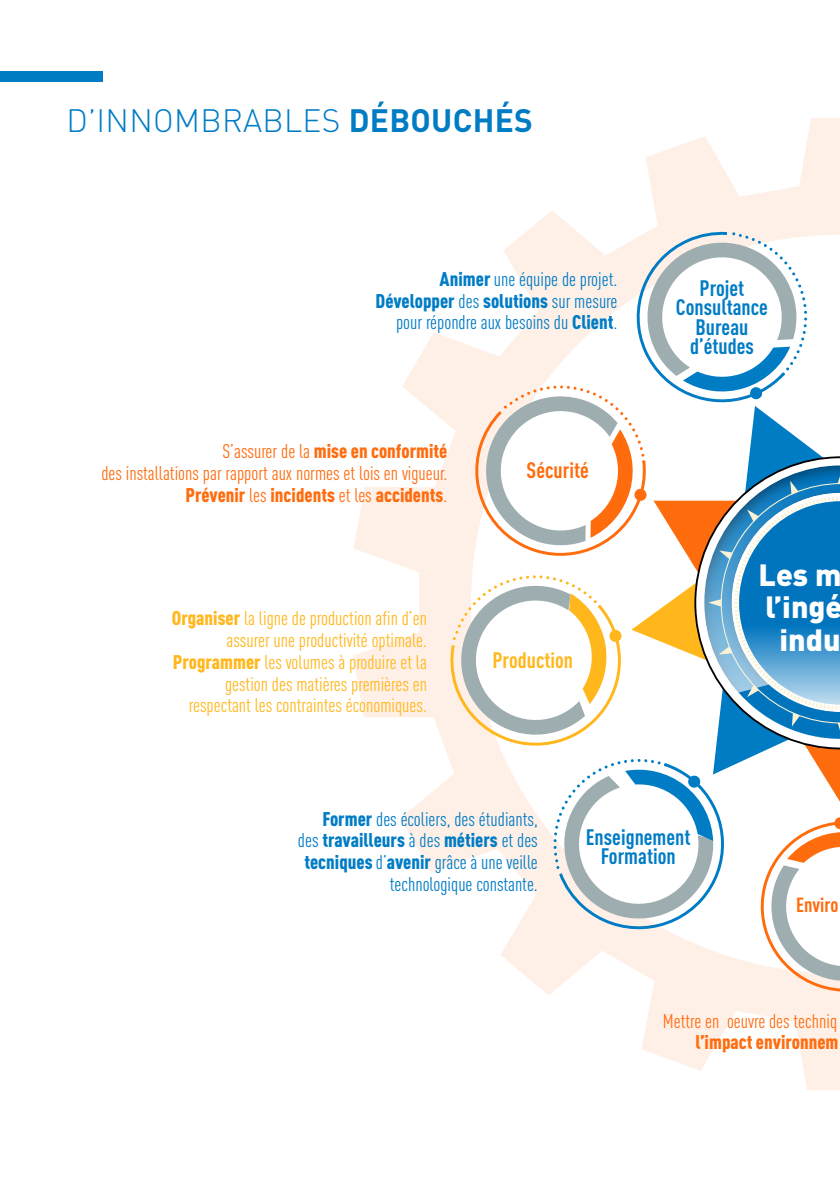
<style>
.page{position:relative;width:840px;height:1191px;background:#fff}
.page>*{position:absolute;margin:0;border:0;box-sizing:border-box;transform-origin:0 0}
.t1{font:300 32px "DINOT";letter-spacing:.01em;color:#007cc5}
.t2{font:900 30.4px/32.4px "DINOT";color:#fff;text-align:right}
.t3{font:700 condensed 22px/19.2px "DINOT";color:#007cc5;text-align:center}
.t4{font:700 condensed 22px "DINOT";color:#ffb71b}
.t5{font:700 condensed 22px "DINOT";color:#ff6c0e}
.t6{font:700 condensed 20.2px "DINOT";color:#ff6c0e}
.t7{font:condensed 19.6px/21.8px "DINOT";color:#007cc5;text-align:right}
.t8{font:condensed 19.6px/21.8px "DINOT";color:#ffb71b;text-align:right}
.t9{font:condensed 19.6px/21.8px "DINOT";color:#ff6c0e;text-align:right}
.t10{font:900 condensed 19.6px "DINOT";color:#ff6c0e}
.s1{font-weight:700}
.s2{font-weight:900}
</style>
<div class="page">
<svg style="left:353px;top:118px;width:486px;height:972px"></svg>
<svg style="left:449px;top:231px;width:390px;height:763px"></svg>
<div style="left:0;top:71px;width:102px;height:11px;background:#007cc5"></div>
<h1 class="t1" style="left:66px;top:96px;width:467px">D’INNOMBRABLES <span class="s1">DÉBOUCHÉS</span></h1>
<p class="t7" style="left:375px;top:267px;width:243px"><span class="s2">Animer</span> une équipe de projet.<br><span class="s2">Développer</span> des <span class="s2">solutions</span> sur mesure pour répondre aux besoins du <span class="s2">Client</span>.</p>
<p class="t9" style="left:101px;top:439px;width:347px">S’assurer de la <span class="s2">mise en conformité<br></span>des installations par rapport aux normes et lois en vigueur.<br><span class="s2">Prévenir</span> les <span class="s2">incidents</span> et les <span class="s2">accidents</span>.</p>
<p class="t8" style="left:172px;top:606px;width:256px"><span class="s2">Organiser</span> la ligne de production afin d’en assurer une productivité optimale.<br><span class="s2">Programmer</span> les volumes à produire et la gestion des matières premières en respectant les contraintes économiques.</p>
<p class="t5" style="left:526px;top:454px;width:64px">Sécurité</p>
<p class="t4" style="left:492px;top:644px;width:82px">Production</p>
<p class="t3" style="left:675px;top:277px;width:93px">Projet<br>Consultance<br>Bureau d’études</p>
<h2 class="t2" style="left:758px;top:556px;width:85px">Les m l’ingé indu</h2>
<p class="t7" style="left:298px;top:806px;width:241px"><span class="s2">Former</span> des écoliers, des étudiants, des <span class="s2">travailleurs</span> à des <span class="s2">métiers</span> et des <span class="s2">tecniques</span> d’<span class="s2">avenir</span> grâce à une veille technologique constante.</p>
<p class="t3" style="left:585px;top:825px;width:106px">Enseignement<br>Formation</p>
<p class="t6" style="left:795px;top:890px;width:44px">Enviro</p>
<p class="t9" style="left:662px;top:1008px;width:176px">Mettre en oeuvre des techniq</p>
<p class="t10" style="left:695px;top:1027px;width:144px">l’impact environnem</p>
</div>
